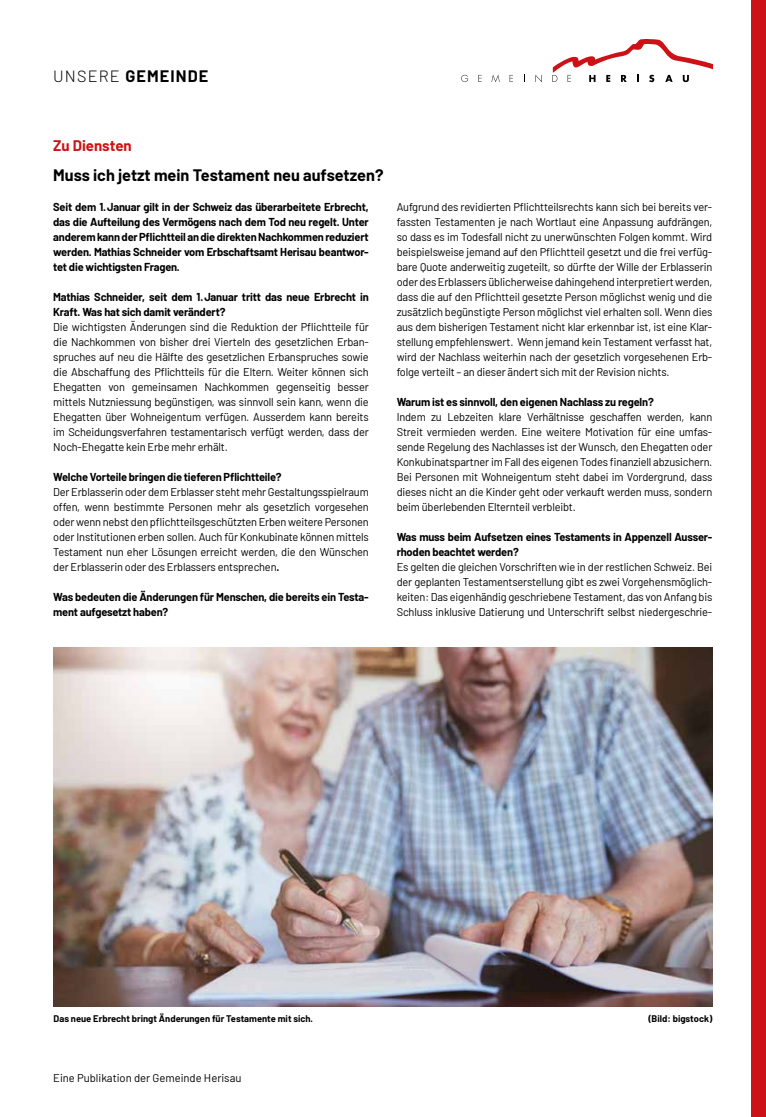
<style>
.page{position:relative;width:766px;height:1117px;background:#fff}
.page>*{position:absolute;margin:0;border:0;box-sizing:border-box;transform-origin:0 0}
.t1{font:700 16.25px "Barlow";color:#000}
.t2{font:700 16.25px "Barlow";letter-spacing:.07em;color:#000}
.t3{font:700 15px "Barlow";color:#cc1216}
.t4{font:11.25px/15px "Barlow";letter-spacing:-.015em;color:#000;text-align:justify}
.t5{font:700 11.25px/15px "Barlow";letter-spacing:-.015em;color:#000}
.t6{font:700 9.38px "Barlow";color:#000}
.s1{font-weight:300}
.s2{font-weight:700}
</style>
<div class="page">
<svg style="left:461px;top:75px;width:7px;height:7px"></svg>
<svg style="left:478px;top:75px;width:3px;height:7px"></svg>
<svg style="left:491px;top:75px;width:8px;height:7px"></svg>
<svg style="left:509px;top:75px;width:4px;height:7px"></svg>
<svg style="left:535px;top:75px;width:6px;height:7px"></svg>
<svg style="left:552px;top:39px;width:160px;height:43px"></svg>
<div style="left:751px;top:0;width:14px;height:1116px;background:#cc1216"></div>
<img style="left:54px;top:647px;width:658px;height:359px">
<h1 class="t2" style="left:53px;top:64px;width:157px"><span class="s1">UNSERE</span> GEMEINDE</h1>
<h2 class="t3" style="left:53px;top:134px;width:80px">Zu Diensten</h2>
<h1 class="t1" style="left:53px;top:163px;width:332px">Muss ich jetzt mein Testament neu aufsetzen?</h1>
<p class="t5" style="left:53px;top:198px;width:317px;text-align:justify">Seit dem 1.Januar gilt in der Schweiz das überarbeitete Erbrecht, das die Aufteilung des Vermögens nach dem Tod neu regelt. Unter anderem kann der Pflichtteil an die direkten Nachkommen reduziert werden. Mathias Schneider vom Erbschaftsamt Herisau beantwor&shy;tet die wichtigsten Fragen.</p>
<p class="t5" style="left:53px;top:288px;width:317px">Mathias Schneider, seit dem 1.Januar tritt das neue Erbrecht in<br>Kraft. Was hat sich damit verändert?</p>
<p class="t4" style="left:53px;top:318px;width:317px">Die wichtigsten Änderungen sind die Reduktion der Pflichtteile für die Nachkommen von bisher drei Vierteln des gesetzlichen Erban&shy;spruches auf neu die Hälfte des gesetzlichen Erbanspruches sowie die Abschaffung des Pflichtteils für die Eltern. Weiter können sich Ehegatten von gemeinsamen Nachkommen gegenseitig besser mittels Nutzniessung begünstigen, was sinnvoll sein kann, wenn die Ehegatten über Wohneigentum verfügen. Ausserdem kann bereits im Scheidungsverfahren testamentarisch verfügt werden, dass der Noch-Ehegatte kein Erbe mehr erhält.</p>
<p class="t5" style="left:53px;top:468px;width:230px">Welche Vorteile bringen die tieferen Pflichtteile?</p>
<p class="t4" style="left:53px;top:483px;width:317px">Der Erblasserin oder dem Erblasser steht mehr Gestaltungsspielraum offen, wenn bestimmte Personen mehr als gesetzlich vorgesehen oder wenn nebst den pflichtteilsgeschützten Erben weitere Personen oder Institutionen erben sollen. Auch für Konkubinate können mittels Testament nun eher Lösungen erreicht werden, die den Wünschen der Erblasserin oder des Erblassers entsprechen<span class="s2">.</span></p>
<p class="t5" style="left:53px;top:588px;width:317px">Was bedeuten die Änderungen für Menschen, die bereits ein Testa&shy;ment aufgesetzt haben?</p>
<p class="t4" style="left:396px;top:198px;width:317px">Aufgrund des revidierten Pflichtteilsrechts kann sich bei bereits ver&shy;fassten Testamenten je nach Wortlaut eine Anpassung aufdrängen, so dass es im Todesfall nicht zu unerwünschten Folgen kommt. Wird beispielsweise jemand auf den Pflichtteil gesetzt und die frei verfüg&shy;bare Quote anderweitig zugeteilt, so dürfte der Wille der Erblasserin oder des Erblassers üblicherweise dahingehend interpretiert werden, dass die auf den Pflichtteil gesetzte Person möglichst wenig und die zusätzlich begünstigte Person möglichst viel erhalten soll. Wenn dies aus dem bisherigen Testament nicht klar erkennbar ist, ist eine Klar&shy;stellung empfehlenswert. Wenn jemand kein Testament verfasst hat, wird der Nachlass weiterhin nach der gesetzlich vorgesehenen Erb&shy;folge verteilt – an dieser ändert sich mit der Revision nichts.</p>
<p class="t5" style="left:396px;top:393px;width:258px">Warum ist es sinnvoll, den eigenen Nachlass zu regeln?</p>
<p class="t4" style="left:396px;top:408px;width:317px">Indem zu Lebzeiten klare Verhältnisse geschaffen werden, kann Streit vermieden werden. Eine weitere Motivation für eine umfas&shy;sende Regelung des Nachlasses ist der Wunsch, den Ehegatten oder Konkubinatspartner im Fall des eigenen Todes finanziell abzusichern.<br>Bei Personen mit Wohneigentum steht dabei im Vordergrund, dass dieses nicht an die Kinder geht oder verkauft werden muss, sondern beim überlebenden Elternteil verbleibt.</p>
<p class="t5" style="left:396px;top:528px;width:317px">Was muss beim Aufsetzen eines Testaments in Appenzell Ausser&shy;rhoden beachtet werden?</p>
<p class="t4" style="left:396px;top:558px;width:317px">Es gelten die gleichen Vorschriften wie in der restlichen Schweiz. Bei der geplanten Testamentserstellung gibt es zwei Vorgehensmöglich&shy;keiten: Das eigenhändig geschriebene Testament, das von Anfang bis Schluss inklusive Datierung und Unterschrift selbst niedergeschrie-</p>
<p class="t6" style="left:54px;top:1011px;width:261px">Das neue Erbrecht bringt Änderungen für Testamente mit sich.</p>
<p class="t6" style="left:648px;top:1011px;width:65px">(Bild: bigstock)</p>
<p class="t4" style="left:53px;top:1068px;width:190px">Eine Publikation der Gemeinde Herisau</p>
</div>
